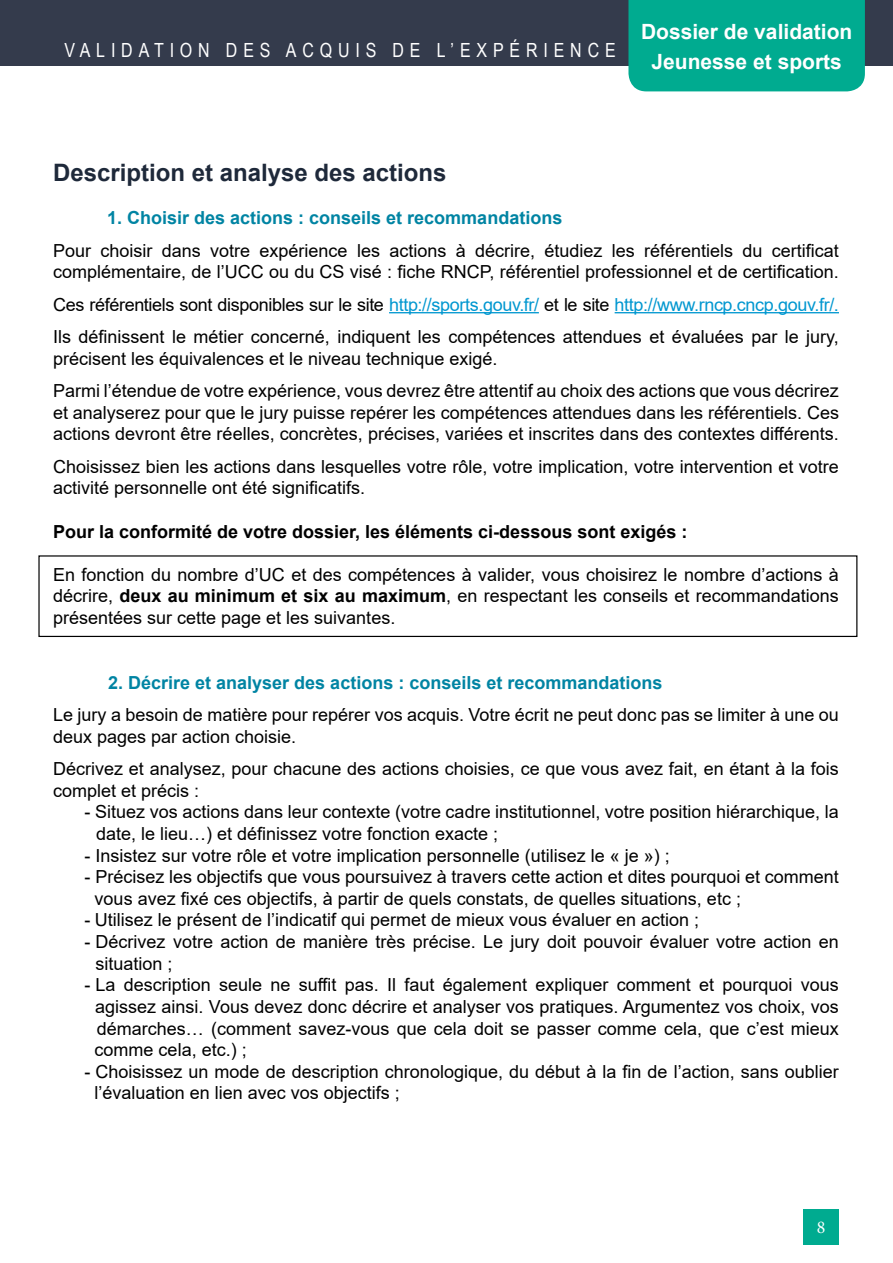
<style>
.page{position:relative;width:893px;height:1263px;background:#fff}
.page>*{position:absolute;margin:0;border:0;box-sizing:border-box;transform-origin:0 0}
.t1{font:700 24px "Arial";color:#1e293a}
.t2{font:700 21px/30.6px "Arial";color:#fff;text-align:center}
.t3{font:19.5px "Arial Narrow";letter-spacing:.3em;color:#fff}
.t4{font:18px/21.6px "Arial";color:#000}
.t5{font:700 18px "Arial";color:#0084a3}
.t6{font:700 18px "Arial";color:#000}
.t7{font:18px "Minion Pro";color:#fff}
.s1{color:#0097d0}
.s2{font-weight:700}
</style>
<div class="page">
<div style="left:0;top:0;width:893px;height:65px;background:#343b4c"></div>
<div style="left:628px;top:0;width:237px;height:91px;background:#00ab90"></div>
<div style="left:803px;top:1209px;width:36px;height:35px;background:#00ab90"></div>
<hr style="left:389px;top:312px;width:150px;height:1px;background:#0097d0">
<hr style="left:615px;top:312px;width:224px;height:1px;background:#0097d0">
<div style="left:38px;top:555px;width:819px;height:82px;border:1px solid #000"></div>
<p class="t3" style="left:64px;top:36px;width:553px">VALIDATION DES ACQUIS DE L’EXPÉRIENCE</p>
<p class="t2" style="left:641px;top:16px;width:213px">Dossier de validation<br>Jeunesse et sports</p>
<h1 class="t1" style="left:53px;top:156px;width:395px">Description et analyse des actions</h1>
<p class="t5" style="left:107px;top:205px;width:457px">1. Choisir des actions : conseils et recommandations</p>
<p class="t4" style="left:53px;top:240px;width:787px">Pour choisir dans votre expérience les actions à décrire, étudiez les référentiels du certificat complémentaire, de l’UCC ou du CS visé : fiche RNCP, référentiel professionnel et de certification.</p>
<p class="t4" style="left:53px;top:288px;width:787px;line-height:32.4px">Ces référentiels sont disponibles sur le site <span class="s1">http://sports.gouv.fr/</span> et le site <span class="s1">http://www.rncp.cncp.gouv.fr/.<br></span>Ils définissent le métier concerné, indiquent les compétences attendues et évaluées par le jury,</p>
<p class="t4" style="left:53px;top:342px;width:787px;line-height:32.4px">précisent les équivalences et le niveau technique exigé.<br>Parmi l’étendue de votre expérience, vous devrez être attentif au choix des actions que vous décrirez</p>
<p class="t4" style="left:53px;top:402px;width:787px">et analyserez pour que le jury puisse repérer les compétences attendues dans les référentiels. Ces actions devront être réelles, concrètes, précises, variées et inscrites dans des contextes différents.</p>
<p class="t4" style="left:53px;top:456px;width:787px">Choisissez bien les actions dans lesquelles votre rôle, votre implication, votre intervention et votre activité personnelle ont été significatifs.</p>
<p class="t6" style="left:53px;top:519px;width:636px">Pour la conformité de votre dossier, les éléments ci-dessous sont exigés :</p>
<p class="t4" style="left:53px;top:564px;width:787px;text-align:justify">En fonction du nombre d’UC et des compétences à valider, vous choisirez le nombre d’actions à décrire, <span class="s2">deux au minimum et six au maximum</span>, en respectant les conseils et recommandations présentées sur cette page et les suivantes.</p>
<p class="t5" style="left:108px;top:670px;width:556px">2. Décrire et analyser des actions : conseils et recommandations</p>
<p class="t4" style="left:53px;top:704px;width:787px">Le jury a besoin de matière pour repérer vos acquis. Votre écrit ne peut donc pas se limiter à une ou deux pages par action choisie.</p>
<p class="t4" style="left:53px;top:758px;width:787px">Décrivez et analysez, pour chacune des actions choisies, ce que vous avez fait, en étant à la fois complet et précis :</p>
<p class="t4" style="left:96px;top:801px;width:744px;text-indent:-11px">- Situez vos actions dans leur contexte (votre cadre institutionnel, votre position hiérarchique, la date, le lieu…) et définissez votre fonction exacte ;</p>
<p class="t4" style="left:85px;top:844px;width:587px">- Insistez sur votre rôle et votre implication personnelle (utilisez le « je ») ;</p>
<p class="t4" style="left:95px;top:866px;width:746px;text-indent:-10px">- Précisez les objectifs que vous poursuivez à travers cette action et dites pourquoi et comment vous avez fixé ces objectifs, à partir de quels constats, de quelles situations, etc ;</p>
<p class="t4" style="left:85px;top:909px;width:616px">- Utilisez le présent de l’indicatif qui permet de mieux vous évaluer en action ;</p>
<p class="t4" style="left:95px;top:931px;width:745px;text-indent:-11px">- Décrivez votre action de manière très précise. Le jury doit pouvoir évaluer votre action en situation ;</p>
<p class="t4" style="left:95px;top:974px;width:746px;text-align:justify;text-indent:-10px">- La description seule ne suffit pas. Il faut également expliquer comment et pourquoi vous agissez ainsi. Vous devez donc décrire et analyser vos pratiques. Argumentez vos choix, vos démarches… (comment savez-vous que cela doit se passer comme cela, que c’est mieux comme cela, etc.) ;</p>
<p class="t4" style="left:95px;top:1060px;width:746px;text-indent:-10px">- Choisissez un mode de description chronologique, du début à la fin de l’action, sans oublier l’évaluation en lien avec vos objectifs ;</p>
<p class="t7" style="left:817px;top:1215px;width:10px">8</p>
</div>
